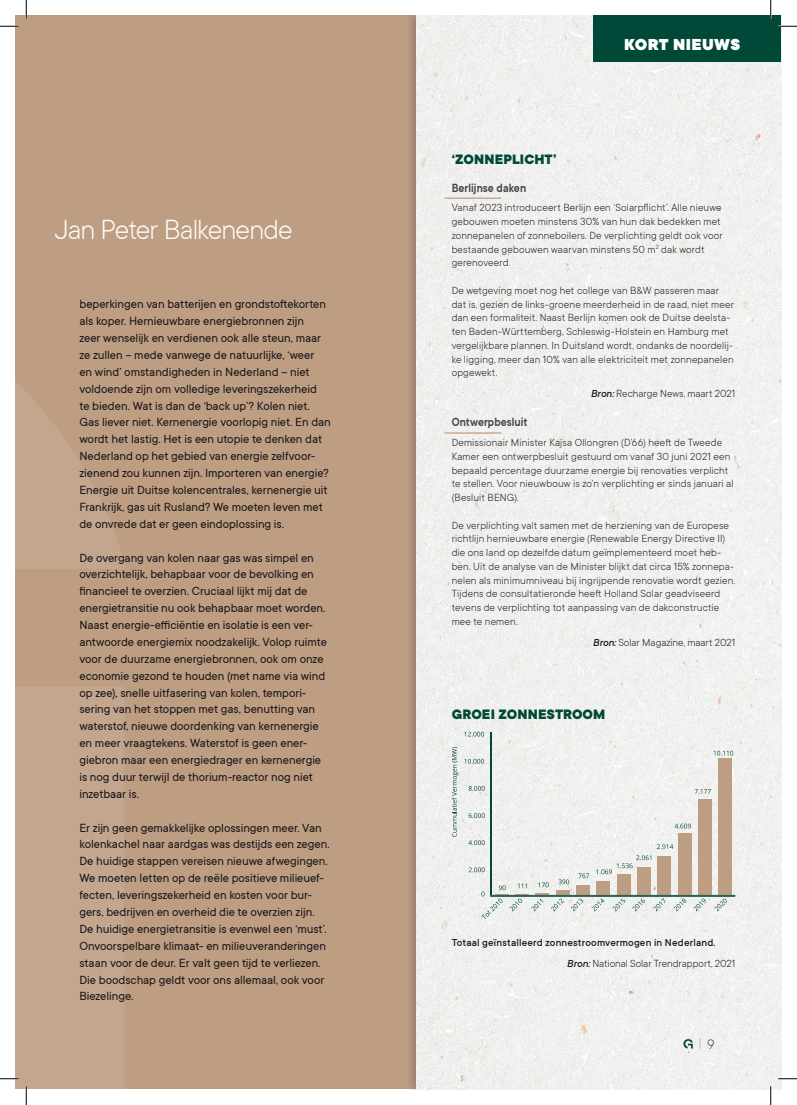
<style>
.page{position:relative;width:797px;height:1105px;background:#fff}
.page>*{position:absolute;margin:0;border:0;box-sizing:border-box;transform-origin:0 0}
.t1{font:300 30px "TT Commons";letter-spacing:-.03em;color:#fff}
.t2{font:900 17.5px "TT Commons";letter-spacing:.02em;color:#fff}
.t3{font:800 15px "TT Commons";letter-spacing:.005em;color:#004939}
.t4{font:300 13.75px "TT Commons";color:#be9e83}
.t5{font:13.12px/16.9px "TT Commons";letter-spacing:-.005em;color:#171419}
.t6{font:600 13.12px "TT Commons";letter-spacing:.005em;color:#44484b;scale:.9 1}
.t7{font:300 11.25px/13.8px "TT Commons";letter-spacing:.01em;color:#171419}
.t8{font:500 11.25px/20.6px "TT Commons";letter-spacing:.015em;color:#171419}
.s1{font-weight:500;font-style:italic}
.s2{font-style:italic}
.s3{font-weight:300}
.s4{font-size:15px;color:#44484b}
</style>
<div class="page">
<div style="left:16px;top:16px;width:400px;height:1073px;background:#be9e83"></div>
<div style="left:405px;top:16px;width:376px;height:1073px;background:#171419;opacity:.3"></div>
<div style="left:416px;top:16px;width:365px;height:1073px;background:#eff0ef"></div>
<svg style="left:683px;top:1039px;width:9px;height:9px"></svg>
<hr style="left:444px;top:432px;width:57px;height:2px;background:#be9e83">
<hr style="left:444px;top:198px;width:57px;height:1px;background:#be9e83">
<svg style="left:673px;top:898px;width:13px;height:13px"></svg>
<svg style="left:693px;top:899px;width:13px;height:12px"></svg>
<svg style="left:714px;top:899px;width:13px;height:12px"></svg>
<svg style="left:451px;top:747px;width:7px;height:90px"></svg>
<div style="left:718px;top:758px;width:13px;height:137px;background:#be9e83"></div>
<div style="left:657px;top:856px;width:13px;height:39px;background:#be9e83"></div>
<div style="left:678px;top:833px;width:13px;height:62px;background:#be9e83"></div>
<div style="left:698px;top:799px;width:13px;height:96px;background:#be9e83"></div>
<hr style="left:490px;top:732px;width:2px;height:164px;background:#004939">
<hr style="left:490px;top:895px;width:245px;height:2px;background:#004939">
<svg style="left:657px;top:844px;width:16px;height:5px"></svg>
<svg style="left:674px;top:824px;width:17px;height:5px"></svg>
<svg style="left:694px;top:789px;width:16px;height:5px"></svg>
<svg style="left:713px;top:751px;width:20px;height:5px"></svg>
<svg style="left:468px;top:855px;width:197px;height:64px"></svg>
<svg style="left:468px;top:840px;width:17px;height:5px"></svg>
<svg style="left:468px;top:813px;width:17px;height:5px"></svg>
<svg style="left:468px;top:786px;width:17px;height:5px"></svg>
<svg style="left:464px;top:759px;width:20px;height:5px"></svg>
<svg style="left:464px;top:732px;width:20px;height:5px"></svg>
<div style="left:593px;top:16px;width:188px;height:46px;background:#004939"></div>
<svg style="left:0;top:25px;width:19px;height:2px"></svg>
<svg style="left:778px;top:25px;width:19px;height:2px"></svg>
<svg style="left:0;top:1078px;width:19px;height:1px"></svg>
<svg style="left:778px;top:1078px;width:19px;height:1px"></svg>
<svg style="left:25px;top:0;width:2px;height:19px"></svg>
<svg style="left:25px;top:1086px;width:2px;height:19px"></svg>
<svg style="left:770px;top:0;width:1px;height:19px"></svg>
<svg style="left:770px;top:1086px;width:1px;height:19px"></svg>
<h1 class="t1" style="left:54px;top:213px;width:240px">Jan Peter Balkenende</h1>
<p class="t5" style="left:79px;top:296px;width:253px">beperkingen van batterijen en grondstoftekorten als koper. Hernieuwbare energiebronnen zijn<br>zeer wenselijk en verdienen ook alle steun, maar ze zullen – mede vanwege de natuurlijke, ‘weer<br>en wind’ omstandigheden in Nederland – niet voldoende zijn om volledige leveringszekerheid<br>te bieden. Wat is dan de ‘back up’? Kolen niet.<br>Gas liever niet. Kernenergie voorlopig niet. En dan wordt het lastig. Het is een utopie te denken dat Nederland op het gebied van energie zelfvoor&shy;zienend zou kunnen zijn. Importeren van energie?<br>Energie uit Duitse kolencentrales, kernenergie uit Frankrijk, gas uit Rusland? We moeten leven met de onvrede dat er geen eindoplossing is.</p>
<p class="t5" style="left:79px;top:549px;width:249px">De overgang van kolen naar gas was simpel en overzichtelijk, behapbaar voor de bevolking en financieel te overzien. Cruciaal lijkt mij dat de energietransitie nu ook behapbaar moet worden.<br>Naast energie-efficiëntie en isolatie is een ver&shy;antwoorde energiemix noodzakelijk. Volop ruimte voor de duurzame energiebronnen, ook om onze economie gezond te houden (met name via wind op zee), snelle uitfasering van kolen, tempori&shy;sering van het stoppen met gas, benutting van waterstof, nieuwe doordenking van kernenergie en meer vraagtekens. Waterstof is geen ener&shy;giebron maar een energiedrager en kernenergie is nog duur terwijl de thorium-reactor nog niet inzetbaar is.</p>
<p class="t5" style="left:79px;top:819px;width:252px">Er zijn geen gemakkelijke oplossingen meer. Van kolenkachel naar aardgas was destijds een zegen.<br>De huidige stappen vereisen nieuwe afwegingen.<br>We moeten letten op de reële positieve milieuef&shy;fecten, leveringszekerheid en kosten voor bur&shy;gers, bedrijven en overheid die te overzien zijn.<br>De huidige energietransitie is evenwel een ‘must’.<br>Onvoorspelbare klimaat- en milieuveranderingen staan voor de deur. Er valt geen tijd te verliezen.<br>Die boodschap geldt voor ons allemaal, ook voor Biezelinge.</p>
<h2 class="t2" style="left:624px;top:35px;width:118px">KORT NIEUWS</h2>
<p class="t3" style="left:451px;top:151px;width:106px">‘ZONNEPLICHT’</p>
<p class="t6" style="left:451px;top:180px;width:84px">Berlijnse daken</p>
<p class="t7" style="left:451px;top:201px;width:273px">Vanaf 2023 introduceert Berlijn een ‘Solarpflicht’. Alle nieuwe gebouwen moeten minstens 30% van hun dak bedekken met zonnepanelen of zonneboilers. De verplichting geldt ook voor bestaande gebouwen waarvan minstens 50 m<sup>2</sup> dak wordt gerenoveerd.</p>
<p class="t7" style="left:451px;top:283px;width:284px">De wetgeving moet nog het college van B&amp;W passeren maar dat is, gezien de links-groene meerderheid in de raad, niet meer dan een formaliteit. Naast Berlijn komen ook de Duitse deelsta&shy;ten Baden-Württemberg, Schleswig-Holstein en Hamburg met vergelijkbare plannen. In Duitsland wordt, ondanks de noordelij&shy;ke ligging, meer dan 10% van alle elektriciteit met zonnepanelen opgewekt.</p>
<p class="t7" style="left:590px;top:386px;width:146px"><span class="s1">Bron:</span> Recharge News, maart 2021</p>
<p class="t6" style="left:451px;top:415px;width:86px">Ontwerpbesluit</p>
<p class="t7" style="left:451px;top:436px;width:283px">Demissionair Minister Kajsa Ollongren (D’66) heeft de Tweede Kamer een ontwerpbesluit gestuurd om vanaf 30 juni 2021 een bepaald percentage duurzame energie bij renovaties verplicht te stellen. Voor nieuwbouw is zo’n verplichting er sinds januari al (Besluit BENG).</p>
<p class="t7" style="left:451px;top:518px;width:285px">De verplichting valt samen met de herziening van de Europese richtlijn hernieuwbare energie (Renewable Energy Directive II) die ons land op dezelfde datum geïmplementeerd moet heb&shy;ben. Uit de analyse van de Minister blijkt dat circa 15% zonnepa&shy;nelen als minimumniveau bij ingrijpende renovatie wordt gezien.<br>Tijdens de consultatieronde heeft Holland Solar geadviseerd tevens de verplichting tot aanpassing van de dakconstructie mee te nemen.</p>
<p class="t7" style="left:593px;top:635px;width:144px"><span class="s1">Bron:</span> Solar Magazine, maart 2021</p>
<p class="t3" style="left:451px;top:705px;width:155px">GROEI ZONNESTROOM</p>
<p class="t8" style="left:567px;top:933px;width:170px;text-indent:-115px">Totaal geïnstalleerd zonnestroomvermogen in Nederland.<br><span class="s2">Bron:</span> <span class="s3">National Solar Trendrapport, 2021</span></p>
<p class="t4" style="left:698px;top:1035px;width:18px">| <span class="s4">9</span></p>
</div>
